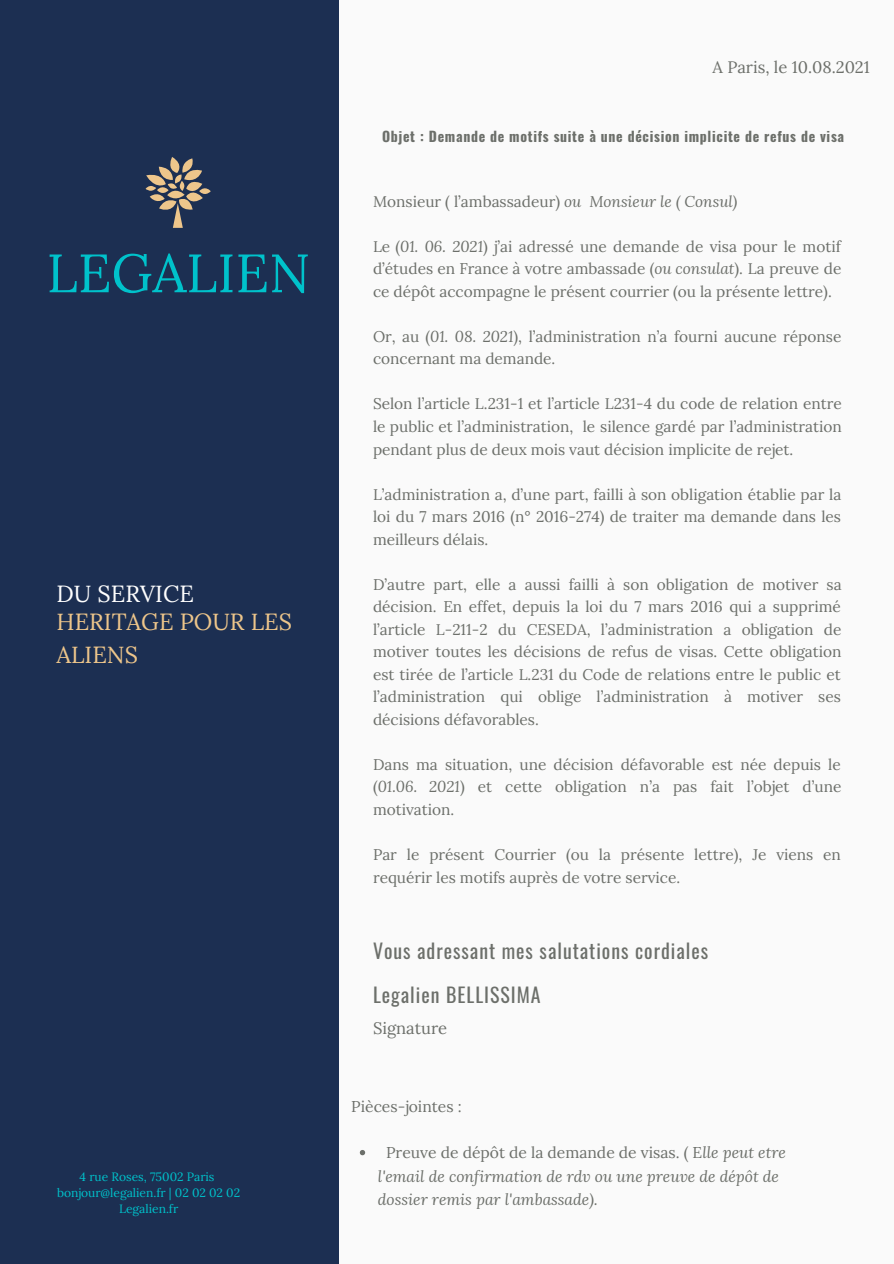
<style>
.page{position:relative;width:894px;height:1264px;background:#fff}
.page>*{position:absolute;margin:0;border:0;box-sizing:border-box;transform-origin:0 0}
.t1{font:53.85px "Lora";color:#00c2cb}
.t2{font:23.4px/32.7px "Lora";color:#eec68b}
.t3{font:23.4px "Lora";color:#fff}
.t4{font:19.8px "Oswald";letter-spacing:.05em;color:#6c6f6a}
.t5{font:16.5px "Lora";color:#6c6f6a}
.t6{font:italic 15.6px/23.4px "Lora";color:#6c6f6a}
.t7{font:15.6px "Lora";color:#6c6f6a}
.t8{font:15.45px/22.5px "Lora";color:#6c6f6a;text-align:justify}
.t9{font:700 13.8px "Oswald";letter-spacing:.05em;color:#6c6f6a}
.t10{font:12px "Lora";color:#00c2cb}
.s1{font-style:italic}
.s2{font-style:normal}
</style>
<div class="page">
<div style="left:0;top:0;width:893px;height:1263px;background:#fafafa"></div>
<div style="left:0;top:0;width:338px;height:1263px;background:#1c2f52"></div>
<svg style="left:360px;top:1150px;width:5px;height:5px"></svg>
<svg style="left:145px;top:157px;width:66px;height:71px"></svg>
<p class="t1" style="left:47px;top:238px;width:265px">LEGALIEN</p>
<p class="t3" style="left:56px;top:578px;width:139px">DU SERVICE</p>
<p class="t2" style="left:56px;top:605px;width:237px">HERITAGE POUR LES<br>ALIENS</p>
<p class="t10" style="left:80px;top:1168px;width:136px">4 rue Roses, 75002 Paris</p>
<p class="t10" style="left:57px;top:1184px;width:185px">bonjour@legalien.fr | 02 02 02 02</p>
<p class="t10" style="left:119px;top:1200px;width:61px">Legalien.fr</p>
<p class="t5" style="left:712px;top:56px;width:159px">A Paris, le 10.08.2021</p>
<p class="t9" style="left:382px;top:125px;width:463px">Objet : Demande de motifs suite à une décision implicite de refus de visa</p>
<p class="t8" style="left:373px;top:190px;width:366px">Monsieur ( l’ambassadeur) <span class="s1">ou Monsieur le ( Consul)</span></p>
<p class="t8" style="left:373px;top:235px;width:470px">Le (<span class="s1">01. 06. 2021</span>) j’ai adressé une demande de visa pour le motif d’études en France à votre ambassade (<span class="s1">ou consulat</span>). La preuve de ce dépôt accompagne le présent courrier (ou la présente lettre).</p>
<p class="t8" style="left:373px;top:325px;width:470px">Or, au (<span class="s1">01. 08. 2021</span>), l’administration n’a fourni aucune réponse concernant ma demande.</p>
<p class="t8" style="left:373px;top:392px;width:470px">Selon l’article L.231-1 et l’article L231-4 du code de relation entre le public et l’administration, le silence gardé par l’administration pendant plus de deux mois vaut décision implicite de rejet.</p>
<p class="t8" style="left:373px;top:482px;width:469px">L’administration a, d’une part, failli à son obligation établie par la loi du 7 mars 2016 (n° 2016-274) de traiter ma demande dans les meilleurs délais.</p>
<p class="t8" style="left:373px;top:572px;width:470px">D’autre part, elle a aussi failli à son obligation de motiver sa décision. En effet, depuis la loi du 7 mars 2016 qui a supprimé l’article L-211-2 du CESEDA, l’administration a obligation de motiver toutes les décisions de refus de visas. Cette obligation est tirée de l’article L.231 du Code de relations entre le public et l’administration qui oblige l’administration à motiver ses décisions défavorables.</p>
<p class="t8" style="left:373px;top:753px;width:470px">Dans ma situation, une décision défavorable est née depuis le (<span class="s1">01.06. 2021</span>) et cette obligation n’a pas fait l’objet d’une motivation.</p>
<p class="t8" style="left:373px;top:843px;width:469px">Par le présent Courrier (ou la présente lettre), Je viens en requérir les motifs auprès de votre service.</p>
<p class="t4" style="left:373px;top:935px;width:336px">Vous adressant mes salutations cordiales</p>
<p class="t4" style="left:373px;top:978px;width:169px">Legalien BELLISSIMA</p>
<p class="t5" style="left:373px;top:1017px;width:76px">Signature</p>
<p class="t7" style="left:351px;top:1095px;width:112px">Pièces-jointes :</p>
<p class="t6" style="left:378px;top:1140px;width:409px;text-indent:8px"><span class="s2">Preuve de dépôt de la demande de visas. ( E</span>lle peut etre l'email de confirmation de rdv ou une preuve de dépôt de dossier remis par l'ambassade).</p>
</div>
